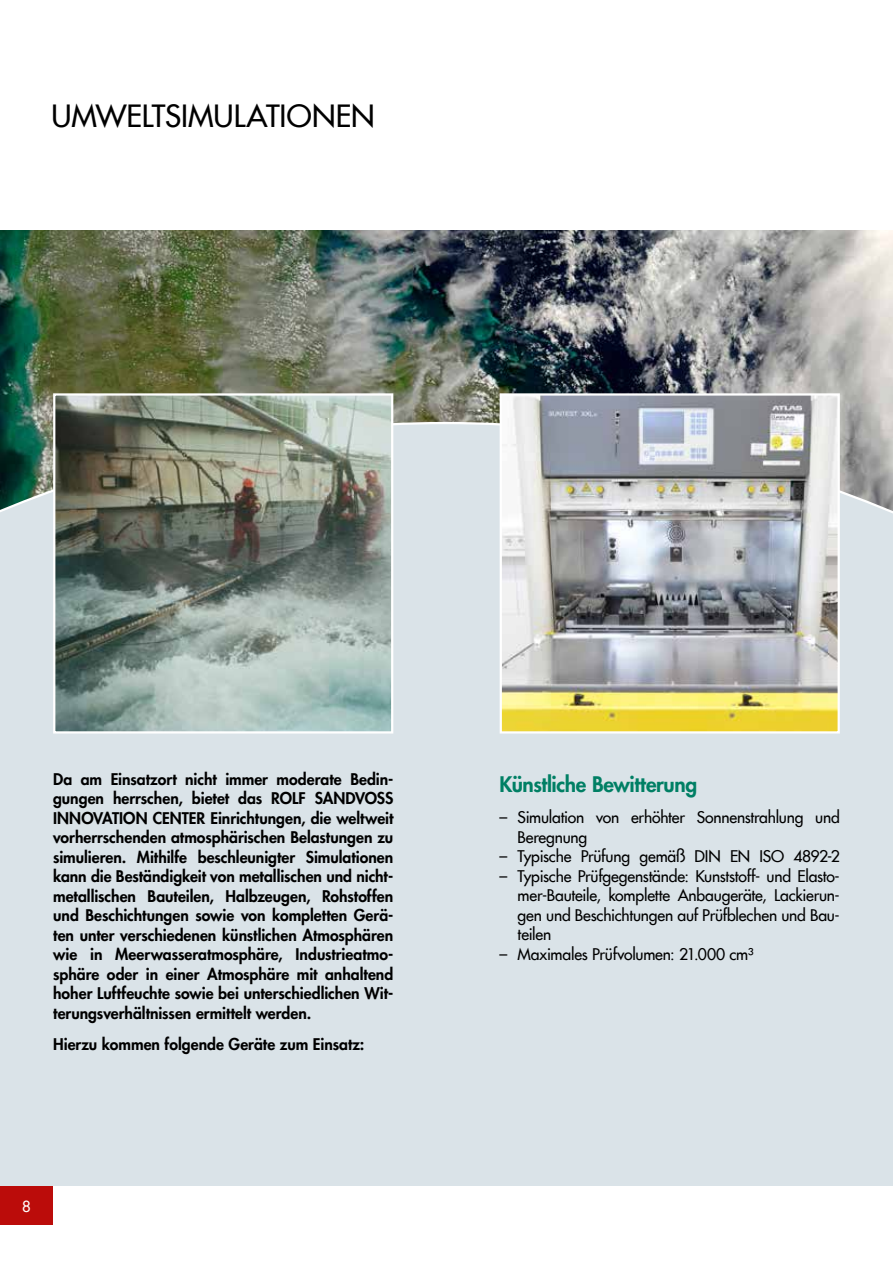
<style>
.page{position:relative;width:893px;height:1263px;background:#fff}
.page>*{position:absolute;margin:0;border:0;box-sizing:border-box;transform-origin:0 0}
.t1{font:500 30px "Futura Com";letter-spacing:-.005em;color:#000}
.t2{font:800 21px "Futura Com";letter-spacing:-.015em;color:#007f64}
.t3{font:800 15.75px/19.5px "Futura Com";color:#000;text-align:justify}
.t4{font:500 15.75px/19.5px "Futura Com";letter-spacing:-.01em;color:#000}
.t5{font:500 15px "Futura Com";color:#fff}
</style>
<div class="page">
<img style="left:0;top:230px;width:893px;height:192px">
<div style="left:0;top:422px;width:893px;height:764px;background:#dae3e8"></div>
<div style="left:0;top:1186px;width:53px;height:39px;background:#bb0c0a"></div>
<img style="left:503px;top:396px;width:334px;height:334px">
<div style="left:500px;top:393px;width:340px;height:340px;border:2px solid #fff"></div>
<img style="left:56px;top:396px;width:334px;height:334px">
<div style="left:53px;top:393px;width:340px;height:340px;border:2px solid #fff"></div>
<h1 class="t1" style="left:51px;top:94px;width:325px">UMWELTSIMULATIONEN</h1>
<p class="t3" style="left:53px;top:769px;width:342px">Da am Einsatzort nicht immer moderate Bedin&shy;gungen herrschen, bietet das ROLF SANDVOSS INNOVATION CENTER Einrichtungen, die weltweit vorherrschenden atmosphärischen Belastungen zu simulieren. Mithilfe beschleunigter Simulationen kann die Beständigkeit von metallischen und nicht&shy;metallischen Bauteilen, Halbzeugen, Rohstoffen und Beschichtungen sowie von kompletten Gerä&shy;ten unter verschiedenen künstlichen Atmosphären wie in Meerwasseratmosphäre, Industrieatmo&shy;sphäre oder in einer Atmosphäre mit anhaltend hoher Luftfeuchte sowie bei unterschiedlichen Wit&shy;terungsverhältnissen ermittelt werden.</p>
<p class="t3" style="left:53px;top:1034px;width:313px">Hierzu kommen folgende Geräte zum Einsatz:</p>
<p class="t5" style="left:22px;top:1195px;width:10px">8</p>
<h2 class="t2" style="left:500px;top:768px;width:199px">Künstliche Bewitterung</h2>
<p class="t4" style="left:518px;top:807px;width:324px;text-indent:-18px">– Simulation von erhöhter Sonnenstrahlung und<br>Beregnung</p>
<p class="t4" style="left:500px;top:846px;width:342px">– Typische Prüfung gemäß DIN EN ISO 4892-2</p>
<p class="t4" style="left:518px;top:865px;width:324px;text-align:justify;text-indent:-18px">– Typische Prüfgegenstände: Kunststoff- und Elasto&shy;mer-Bauteile, komplette Anbaugeräte, Lackierun&shy;gen und Beschichtungen auf Prüfblechen und Bau&shy;teilen</p>
<p class="t4" style="left:500px;top:943px;width:255px">– Maximales Prüfvolumen: 21.000 cm³</p>
</div>
